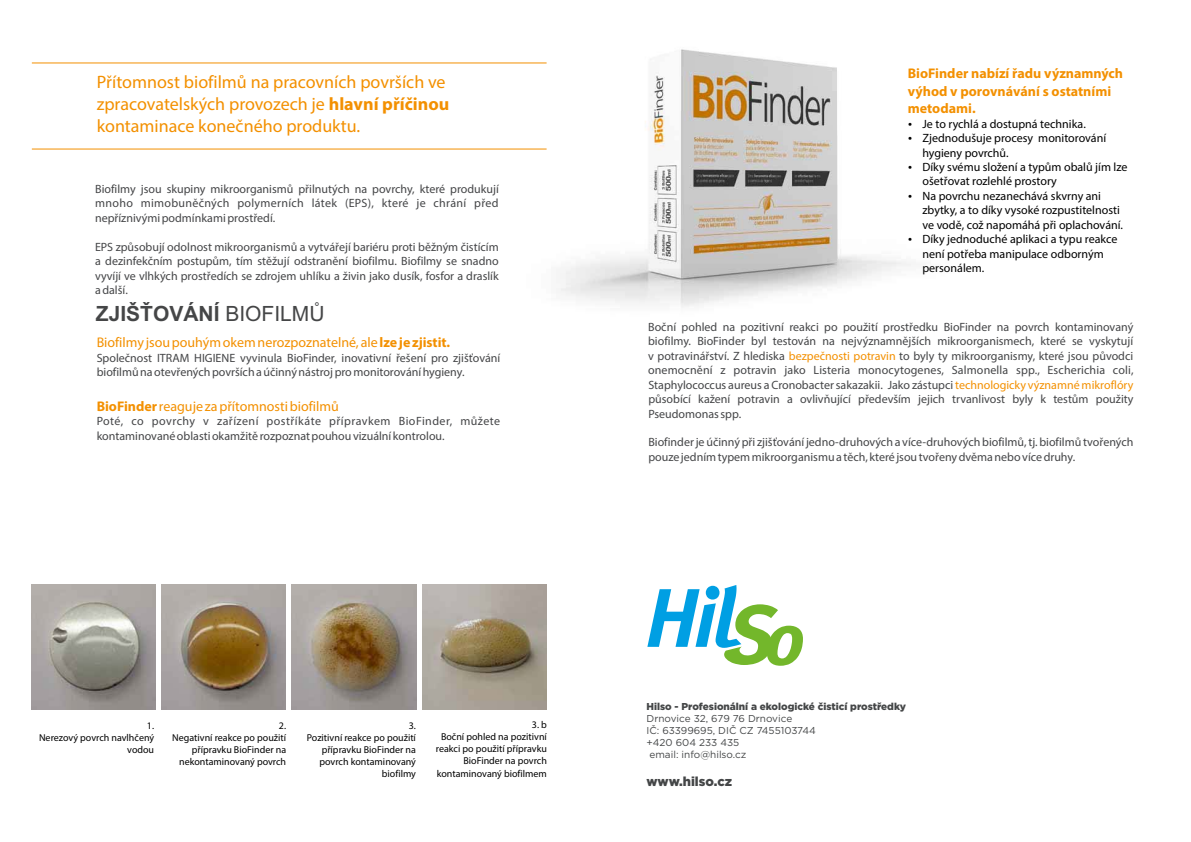
<style>
.page{position:relative;width:1191px;height:842px;background:#fff}
.page>*{position:absolute;margin:0;border:0;box-sizing:border-box;transform-origin:0 0}
.t1{font:700 21px "Arial";color:#454647}
.t2{font:18px/22px "Myriad Pro";color:#f39000}
.t3{font:14px "Myriad Pro";color:#f39000}
.t4{font:700 14px/17.3px "Myriad Pro";color:#f39000}
.t5{font:13px "Gotham Black CE";color:#444647}
.t6{font:12px/14.4px "Myriad Pro";color:#444547;text-align:justify}
.t7{font:12px/14.4px "Myriad Pro";color:#000}
.t8{font:10px/12px "Myriad Pro";color:#000;text-align:right}
.t9{font:10px "Gotham Book CE";color:#444647}
.t10{font:10px "Gotham Black CE";color:#444647}
.s1{font-weight:700}
.s2{font-weight:400}
.s3{color:#f39000}
</style>
<div class="page">
<img style="left:487px;top:49px;width:424px;height:259px">
<img style="left:31px;top:585px;width:125px;height:124px">
<img style="left:161px;top:585px;width:125px;height:124px">
<img style="left:292px;top:585px;width:124px;height:124px">
<img style="left:422px;top:585px;width:124px;height:124px">
<hr style="left:32px;top:62px;width:514px;height:1px;background:#f39000">
<hr style="left:32px;top:149px;width:514px;height:1px;background:#f39000">
<svg style="left:647px;top:585px;width:156px;height:81px"></svg>
<h2 class="t2" style="left:97px;top:70px;width:354px">Přítomnost biofilmů na pracovních površích ve zpracovatelských provozech je <span class="s1">hlavní příčinou </span>kontaminace konečného produktu.</h2>
<p class="t6" style="left:95px;top:182px;width:405px">Biofilmy jsou skupiny mikroorganismů přilnutých na povrchy, které produkují mnoho mimobuněčných polymerních látek (EPS), které je chrání před nepříznivými podmínkami prostředí.</p>
<p class="t6" style="left:95px;top:239px;width:405px">EPS způsobují odolnost mikroorganismů a vytvářejí bariéru proti běžným čistícím a dezinfekčním postupům, tím stěžují odstranění biofilmu. Biofilmy se snadno vyvíjí ve vlhkých prostředích se zdrojem uhlíku a živin jako dusík, fosfor a draslík a další.</p>
<h1 class="t1" style="left:96px;top:300px;width:230px">ZJIŠŤOVÁNÍ <span class="s2">BIOFILMŮ</span></h1>
<p class="t3" style="left:97px;top:334px;width:355px">Biofilmy jsou pouhým okem nerozpoznatelné, ale <span class="s1">lze je zjistit.</span></p>
<p class="t6" style="left:97px;top:350px;width:405px">Společnost ITRAM HIGIENE vyvinula BioFinder, inovativní řešení pro zjišťování biofilmů na otevřených površích a účinný nástroj pro monitorování hygieny.</p>
<p class="t6" style="left:97px;top:414px;width:405px">Poté, co povrchy v zařízení postříkáte přípravkem BioFinder, můžete kontaminované oblasti okamžitě rozpoznat pouhou vizuální kontrolou.</p>
<p class="t3" style="left:97px;top:397px;width:244px"><span class="s1">BioFinder</span> reaguje za přítomnosti biofilmů</p>
<p class="t8" style="left:39px;top:719px;width:117px">1.<br>Nerezový povrch navlhčený vodou</p>
<p class="t8" style="left:172px;top:720px;width:115px">2.<br>Negativní reakce po použití přípravku BioFinder na nekontaminovaný povrch</p>
<p class="t8" style="left:307px;top:719px;width:111px">3.<br>Pozitivní reakce po použití přípravku BioFinder na povrch kontaminovaný biofilmy</p>
<p class="t8" style="left:436px;top:719px;width:113px">3. b<br>Boční pohled na pozitivní reakci po použití přípravku<br>BioFinder na povrch kontaminovaný biofilmem</p>
<p class="t4" style="left:907px;top:64px;width:217px">BioFinder nabízí řadu významných výhod v porovnávání s ostatními metodami.</p>
<p class="t7" style="left:922px;top:116px;width:206px">Je to rychlá a dostupná technika.<br>Zjednodušuje procesy monitorování hygieny povrchů.<br>Díky svému složení a typům obalů jím lze ošetřovat rozlehlé prostory<br>Na povrchu nezanechává skvrny ani zbytky, a to díky vysoké rozpustitelnosti ve vodě, což napomáhá při oplachování.<br>Díky jednoduché aplikaci a typu reakce není potřeba manipulace odborným personálem.</p>
<p class="t6" style="left:648px;top:320px;width:487px">Boční pohled na pozitivní reakci po použití prostředku BioFinder na povrch kontaminovaný biofilmy. BioFinder byl testován na nejvýznamnějších mikroorganismech, které se vyskytují v potravinářství. Z hlediska <span class="s3">bezpečnosti potravin</span> to byly ty mikroorganismy, které jsou původci onemocnění z potravin jako Listeria monocytogenes, Salmonella spp., Escherichia coli, Staphylococcus aureus a Cronobacter sakazakii. Jako zástupci<span class="s3">technologicky významné mikroflóry </span>působící kažení potravin a ovlivňující především jejich trvanlivost byly k testům použity Pseudomonas spp.</p>
<p class="t6" style="left:648px;top:435px;width:486px">Biofinder je účinný při zjišťování jedno-druhových a více-druhových biofilmů, tj. biofilmů tvořených pouze jedním typem mikroorganismu a těch, které jsou tvořeny dvěma nebo více druhy.</p>
<p class="t10" style="left:646px;top:700px;width:261px">Hilso - Profesionální a ekologické čisticí prostředky</p>
<p class="t9" style="left:646px;top:713px;width:147px">Drnovice 32, 679 76 Drnovice</p>
<p class="t9" style="left:646px;top:725px;width:171px">IČ: 63399695, DIČ CZ 7455103744</p>
<p class="t9" style="left:646px;top:737px;width:94px">+420 604 233 435</p>
<p class="t9" style="left:649px;top:749px;width:98px">email: info@hilso.cz</p>
<p class="t5" style="left:646px;top:773px;width:87px">www.hilso.cz</p>
</div>
